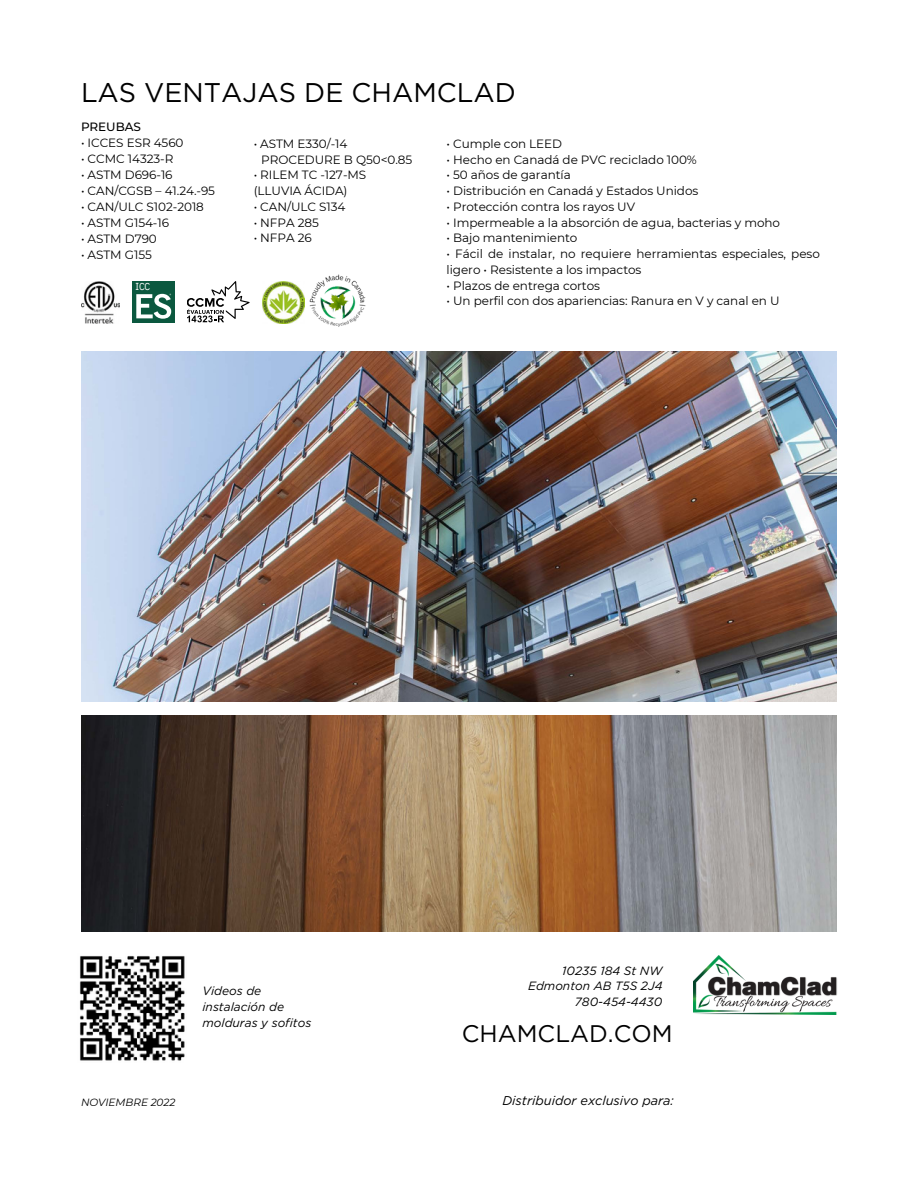
<style>
.page{position:relative;width:918px;height:1188px;background:#fff}
.page>*{position:absolute;margin:0;border:0;box-sizing:border-box;transform-origin:0 0}
.t1{font:27px "Gotham";color:#000}
.t2{font:24px "Gotham";color:#000}
.t3{font:italic 12.75px "Gotham";color:#000}
.t4{font:12px/15.8px "Montserrat";letter-spacing:-.005em;color:#000}
.t5{font:italic 12px/15.8px "Gotham";color:#000}
.t6{font:500 12px "Montserrat";letter-spacing:-.005em;color:#000}
.t7{font:italic 10.5px "Montserrat";letter-spacing:-.005em;color:#000}
.t8{font:10.2px "IBM Plex Sans Cond";color:#fff}
</style>
<div class="page">
<img style="left:81px;top:716px;width:756px;height:216px">
<img style="left:81px;top:351px;width:756px;height:351px">
<img style="left:80px;top:956px;width:105px;height:105px">
<svg style="left:187px;top:281px;width:63px;height:41px"></svg>
<img style="left:263px;top:282px;width:41px;height:41px">
<img style="left:81px;top:282px;width:38px;height:41px">
<div style="left:133px;top:282px;width:41px;height:41px;background:#0b583f"></div>
<svg style="left:136px;top:294px;width:35px;height:25px"></svg>
<img style="left:693px;top:955px;width:144px;height:60px">
<img style="left:310px;top:274px;width:56px;height:53px">
<h1 class="t1" style="left:81px;top:76px;width:436px">LAS VENTAJAS DE CHAMCLAD</h1>
<p class="t6" style="left:81px;top:120px;width:61px">PREUBAS</p>
<p class="t4" style="left:81px;top:135px;width:104px">• ICCES ESR 4560</p>
<p class="t4" style="left:81px;top:151px;width:94px">• CCMC 14323-R</p>
<p class="t4" style="left:81px;top:167px;width:93px">• ASTM D696-16</p>
<p class="t4" style="left:81px;top:183px;width:136px">• CAN/CGSB – 41.24.-95</p>
<p class="t4" style="left:81px;top:199px;width:124px">• CAN/ULC S102-2018</p>
<p class="t4" style="left:81px;top:215px;width:90px">• ASTM G154-16</p>
<p class="t4" style="left:81px;top:231px;width:77px">• ASTM D790</p>
<p class="t4" style="left:81px;top:247px;width:72px">• ASTM G155</p>
<p class="t8" style="left:136px;top:279px;width:16px">ICC</p>
<p class="t4" style="left:261px;top:136px;width:153px;text-indent:-8px">• ASTM E330/-14<br>PROCEDURE B Q50&lt;0.85</p>
<p class="t4" style="left:254px;top:167px;width:114px">• RILEM TC -127-MS (LLUVIA ÁCIDA)</p>
<p class="t4" style="left:254px;top:199px;width:93px">• CAN/ULC S134</p>
<p class="t4" style="left:254px;top:214px;width:67px">• NFPA 285</p>
<p class="t4" style="left:254px;top:230px;width:60px">• NFPA 26</p>
<p class="t4" style="left:447px;top:136px;width:117px">• Cumple con LEED</p>
<p class="t4" style="left:447px;top:151px;width:252px">• Hecho en Canadá de PVC reciclado 100%</p>
<p class="t4" style="left:447px;top:167px;width:126px">• 50 años de garantía</p>
<p class="t4" style="left:447px;top:183px;width:253px">• Distribución en Canadá y Estados Unidos</p>
<p class="t4" style="left:447px;top:199px;width:190px">• Protección contra los rayos UV</p>
<p class="t4" style="left:447px;top:214px;width:335px">• Impermeable a la absorción de agua, bacterias y moho</p>
<p class="t4" style="left:447px;top:230px;width:132px">• Bajo mantenimiento</p>
<p class="t4" style="left:447px;top:246px;width:375px">• Fácil de instalar, no requiere herramientas especiales, peso ligero • Resistente a los impactos</p>
<p class="t4" style="left:447px;top:277px;width:155px">• Plazos de entrega cortos</p>
<p class="t4" style="left:447px;top:293px;width:334px">• Un perfil con dos apariencias: Ranura en V y canal en U</p>
<p class="t5" style="left:202px;top:983px;width:110px">Videos de instalación de molduras y sofitos</p>
<p class="t7" style="left:81px;top:1096px;width:96px">NOVIEMBRE 2022</p>
<p class="t5" style="left:528px;top:962px;width:136px;text-align:right">10235 184 St NW<br>Edmonton AB T5S 2J4<br>780-454-4430</p>
<h2 class="t2" style="left:462px;top:1019px;width:212px">CHAMCLAD.COM</h2>
<p class="t3" style="left:502px;top:1093px;width:173px">Distribuidor exclusivo para:</p>
</div>
